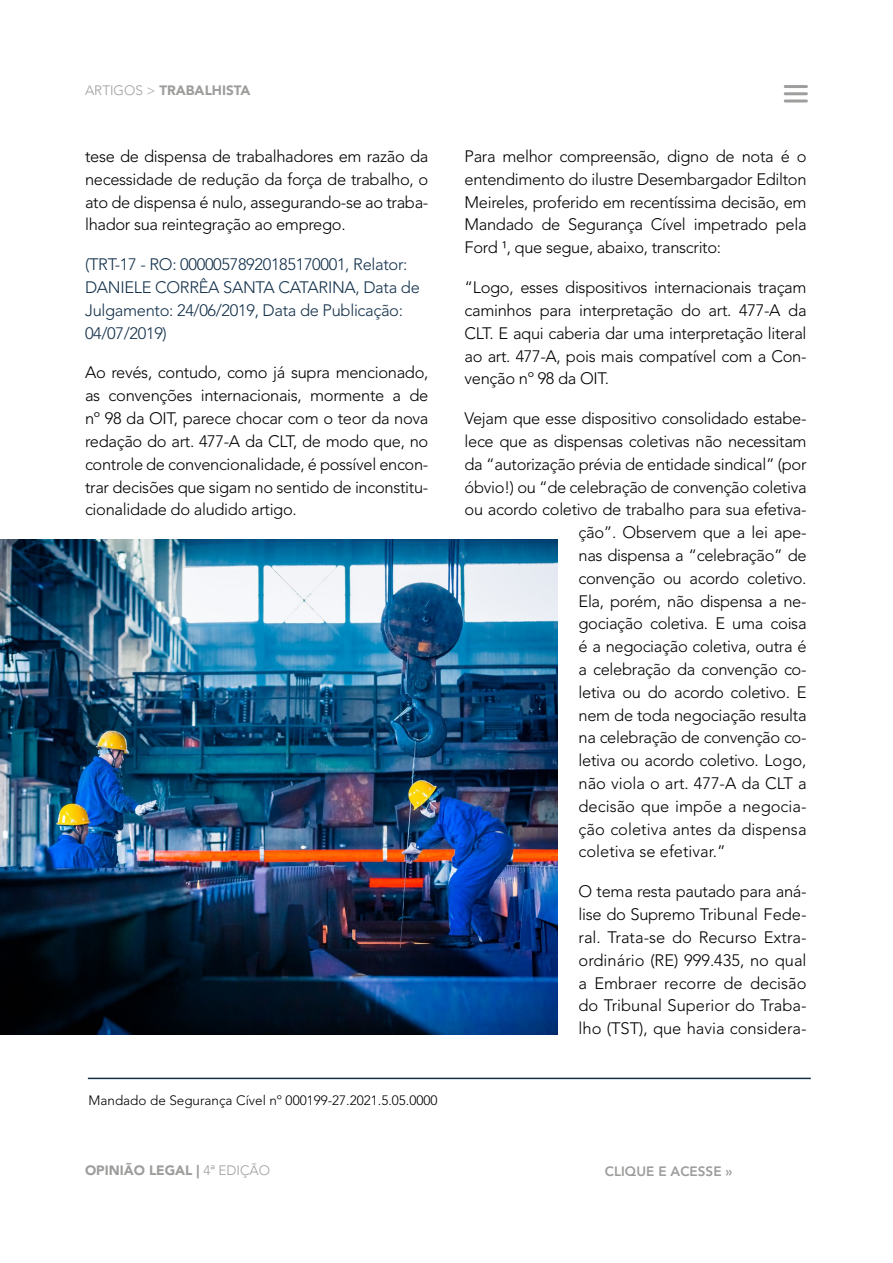
<style>
.page{position:relative;width:893px;height:1263px;background:#fff}
.page>*{position:absolute;margin:0;border:0;box-sizing:border-box;transform-origin:0 0}
.t1{font:300 16.5px/22.8px "Avenir LT Std";letter-spacing:-.02em;color:#000;text-align:justify}
.t2{font:300 16.5px/22.8px "Avenir LT Std";letter-spacing:-.02em;color:#12304a}
.t3{font:300 16.5px "Avenir LT Std";color:#000}
.t4{font:300 13.5px "Avenir LT Std";color:#000}
.t5{font:900 13.5px "Avenir LT Std";color:#9d9d9c}
.t6{font:800 13.5px "Avenir LT Std";color:#9d9d9c}
.s1{font-weight:300}
</style>
<div class="page">
<hr style="left:785px;top:85px;width:21px;height:3px;background:#9e9e9c">
<hr style="left:785px;top:92px;width:21px;height:3px;background:#9e9e9c">
<hr style="left:785px;top:99px;width:21px;height:3px;background:#9e9e9c">
<img style="left:0;top:539px;width:557px;height:496px">
<hr style="left:88px;top:1078px;width:723px;height:1px;background:#12304a">
<p class="t5" style="left:85px;top:82px;width:167px"><span class="s1">ARTIGOS &gt;</span> TRABALHISTA</p>
<p class="t1" style="left:85px;top:145px;width:345px">tese de dispensa de trabalhadores em razão da necessidade de redução da força de trabalho, o ato de dispensa é nulo, assegurando-se ao traba&shy;lhador sua reintegração ao emprego.</p>
<p class="t2" style="left:85px;top:253px;width:336px">(TRT-17 - RO: 00000578920185170001, Relator:<br>DANIELE CORRÊA SANTA CATARINA, Data de Julgamento: 24/06/2019, Data de Publicação:<br>04/07/2019)</p>
<p class="t1" style="left:85px;top:361px;width:345px">Ao revés, contudo, como já supra mencionado, as convenções internacionais, mormente a de nº 98 da OIT, parece chocar com o teor da nova redação do art. 477-A da CLT, de modo que, no controle de convencionalidade, é possível encon&shy;trar decisões que sigam no sentido de inconstitu&shy;cionalidade do aludido artigo.</p>
<p class="t4" style="left:89px;top:1092px;width:350px">Mandado de Segurança Cível nº 000199-27.2021.5.05.0000</p>
<p class="t1" style="left:465px;top:145px;width:344px">Para melhor compreensão, digno de nota é o entendimento do ilustre Desembargador Edilton Meireles, proferido em recentíssima decisão, em Mandado de Segurança Cível impetrado pela Ford 1, que segue, abaixo, transcrito:</p>
<p class="t1" style="left:465px;top:276px;width:344px">“Logo, esses dispositivos internacionais traçam caminhos para interpretação do art. 477-A da CLT. E aqui caberia dar uma interpretação literal ao art. 477-A, pois mais compatível com a Con&shy;venção nº 98 da OIT.</p>
<p class="t1" style="left:465px;top:407px;width:344px">Vejam que esse dispositivo consolidado estabe-</p>
<p class="t1" style="left:465px;top:430px;width:344px">lece que as dispensas coletivas não necessitam</p>
<p class="t1" style="left:465px;top:453px;width:344px">da “autorização prévia de entidade sindical” (por</p>
<p class="t1" style="left:465px;top:475px;width:344px">óbvio!) ou “de celebração de convenção coletiva</p>
<p class="t1" style="left:465px;top:498px;width:344px">ou acordo coletivo de trabalho para sua efetiva-</p>
<p class="t1" style="left:579px;top:521px;width:229px">ção”. Observem que a lei ape-</p>
<p class="t1" style="left:579px;top:544px;width:229px">nas dispensa a “celebração” de</p>
<p class="t1" style="left:579px;top:567px;width:230px">convenção ou acordo coletivo.</p>
<p class="t1" style="left:579px;top:590px;width:229px">Ela, porém, não dispensa a ne-</p>
<p class="t1" style="left:579px;top:612px;width:229px">gociação coletiva. E uma coisa</p>
<p class="t1" style="left:579px;top:635px;width:229px">é a negociação coletiva, outra é</p>
<p class="t1" style="left:579px;top:658px;width:230px">a celebração da convenção co-</p>
<p class="t1" style="left:579px;top:681px;width:230px">letiva ou do acordo coletivo. E</p>
<p class="t1" style="left:579px;top:704px;width:230px">nem de toda negociação resulta</p>
<p class="t1" style="left:579px;top:726px;width:230px">na celebração de convenção co-</p>
<p class="t1" style="left:579px;top:749px;width:230px">letiva ou acordo coletivo. Logo,</p>
<p class="t3" style="left:579px;top:774px;width:230px">não viola o art. 477-A da CLT a</p>
<p class="t3" style="left:579px;top:796px;width:230px">decisão que impõe a negocia-</p>
<p class="t3" style="left:579px;top:819px;width:229px">ção coletiva antes da dispensa</p>
<p class="t3" style="left:579px;top:842px;width:149px">coletiva se efetivar.”</p>
<p class="t1" style="left:579px;top:880px;width:230px">O tema resta pautado para aná&shy;lise do Supremo Tribunal Fede&shy;ral. Trata-se do Recurso Extra&shy;ordinário (RE) 999.435, no qual a Embraer recorre de decisão do Tribunal Superior do Traba&shy;lho (TST), que havia considera-</p>
<p class="t5" style="left:85px;top:1162px;width:187px">OPINIÃO LEGAL | <span class="s1">4a EDIÇÃO</span></p>
<p class="t6" style="left:605px;top:1164px;width:129px">CLIQUE E ACESSE »</p>
</div>
